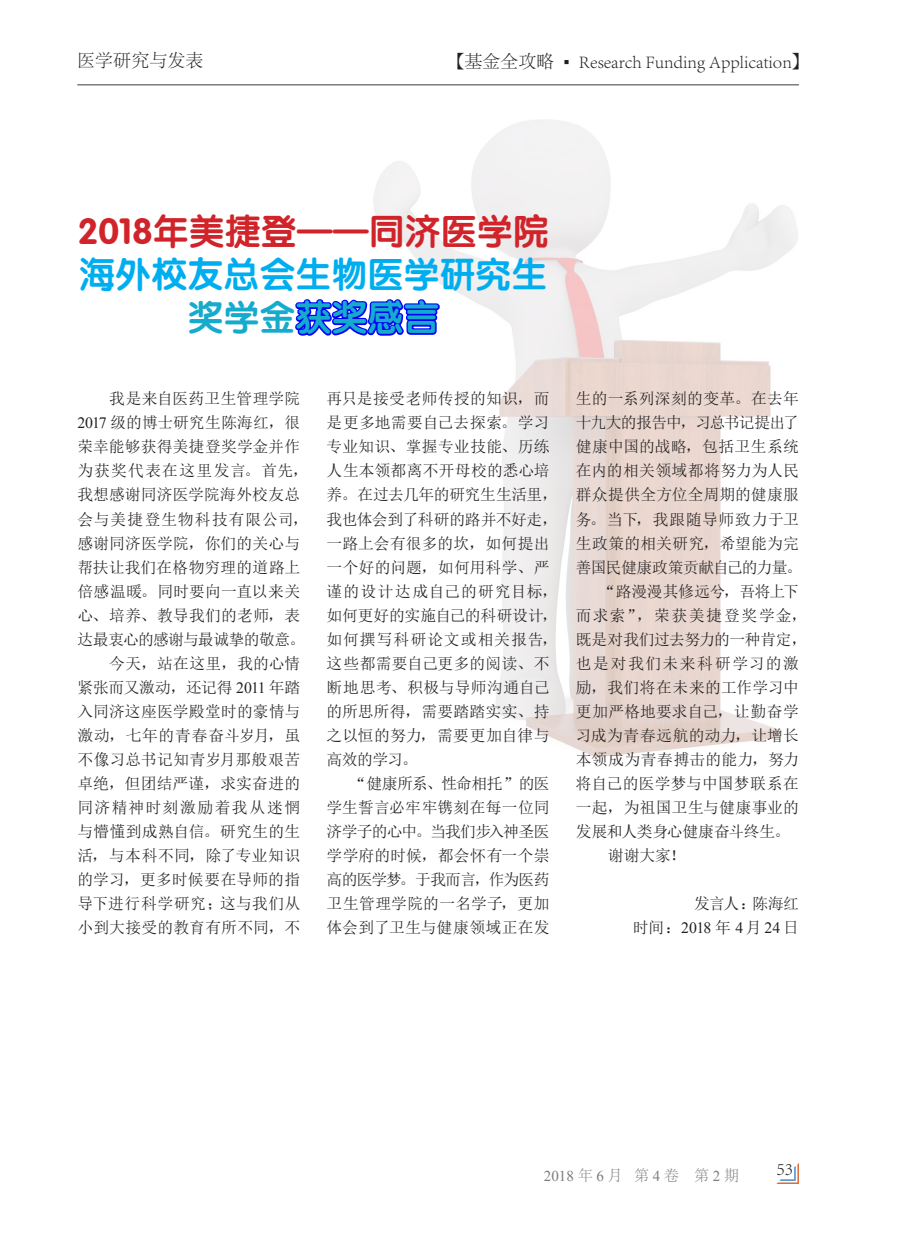
<style>
.page{position:relative;width:919px;height:1238px;background:#fff}
.page>*{position:absolute;margin:0;border:0;box-sizing:border-box;transform-origin:0 0}
.ArticleTitle{font:36px/43.2px "FZY4 JW GB1 0";color:#d1232a;text-align:center}
.CenterFooter2{font:300 18px "Adobe Song Std";color:#231f20}
.Para{font:15.75px/24px "N Sim Sun";letter-spacing:.015em;color:#231f20}
.Para-2{font:15.75px "Times New Roman";letter-spacing:-.02em;color:#231f20}
.t1{font:15px "Times New Roman";color:#7c7c80}
.s1{font-family:"Adobe Fangsong Std";font-weight:400}
.s2{font-family:"Arial Narrow";font-weight:700}
.s3{color:#00aeef}
.s4{color:#16abcd}
.s5{font-family:"Times New Roman"}
.s6{font-family:"N Sim Sun"}
.s7{font-family:"Adobe Song Std";font-weight:300}
</style>
<div class="page">
<hr style="left:77px;top:84px;width:721px;height:1px;background:#7c7c80">
<svg style="left:777px;top:1164px;width:21px;height:19px"></svg>
<img style="left:373px;top:120px;width:425px;height:638px">
<svg style="left:295px;top:294px;width:146px;height:53px"></svg>
<p class="CenterFooter2" style="left:77px;top:51px;width:127px">医学研究与发表</p>
<p class="CenterFooter2" style="left:446px;top:51px;width:365px"><span class="s1">【</span>基金全攻略 <span class="s2">▪</span> Research Funding Application<span class="s1">】</span></p>
<p class="ArticleTitle" style="left:78px;top:210px;width:472px">2018年美捷登——同济医学院<span class="s3">海外校友总会生物医学研究生</span><span class="s4">奖学金获奖感言</span></p>
<p class="Para" style="left:77px;top:386px;width:232px;text-indent:32px">我是来自医药卫生管理学院<br><span class="s5">2017</span> 级的博士研究生陈海红，很荣幸能够获得美捷登奖学金并作为获奖代表在这里发言。首先，我想感谢同济医学院海外校友总会与美捷登生物科技有限公司，感谢同济医学院，你们的关心与帮扶让我们在格物穷理的道路上倍感温暖。同时要向一直以来关心、培养、教导我们的老师，表达最衷心的感谢与最诚挚的敬意。</p>
<p class="Para" style="left:77px;top:651px;width:224px;text-align:justify;text-indent:32px">今天，站在这里，我的心情紧张而又激动，还记得 <span class="s5">2011</span> 年踏入同济这座医学殿堂时的豪情与激动，七年的青春奋斗岁月，虽不像习总书记知青岁月那般艰苦卓绝，但团结严谨，求实奋进的同济精神时刻激励着我从迷惘与懵懂到成熟自信。研究生的生活，与本科不同，除了专业知识的学习，更多时候要在导师的指导下进行科学研究；这与我们从小到大接受的教育有所不同，不</p>
<p class="Para" style="left:326px;top:386px;width:232px">再只是接受老师传授的知识，而是更多地需要自己去探索。学习专业知识、掌握专业技能、历练人生本领都离不开母校的悉心培养。在过去几年的研究生生活里，我也体会到了科研的路并不好走，一路上会有很多的坎，如何提出一个好的问题，如何用科学、严谨的设计达成自己的研究目标，如何更好的实施自己的科研设计，如何撰写科研论文或相关报告，这些都需要自己更多的阅读、不断地思考、积极与导师沟通自己的所思所得，需要踏踏实实、持之以恒的努力，需要更加自律与高效的学习。</p>
<p class="Para" style="left:326px;top:771px;width:224px;text-align:justify;text-indent:24px">“健康所系、性命相托”的医学生誓言必牢牢镌刻在每一位同济学子的心中。当我们步入神圣医学学府的时候，都会怀有一个崇高的医学梦。于我而言，作为医药卫生管理学院的一名学子，更加体会到了卫生与健康领域正在发</p>
<p class="Para" style="left:576px;top:386px;width:227px">生的一系列深刻的变革。在去年十九大的报告中，习总书记提出了健康中国的战略，包括卫生系统在内的相关领域都将努力为人民群众提供全方位全周期的健康服务。当下，我跟随导师致力于卫生政策的相关研究，希望能为完善国民健康政策贡献自己的力量。</p>
<p class="Para" style="left:576px;top:579px;width:232px;text-indent:24px">“路漫漫其修远兮，吾将上下而求索”，荣获美捷登奖学金，既是对我们过去努力的一种肯定，也是对我们未来科研学习的激励，我们将在未来的工作学习中更加严格地要求自己，让勤奋学习成为青春远航的动力，让增长本领成为青春搏击的能力，努力将自己的医学梦与中国梦联系在一起，为祖国卫生与健康事业的发展和人类身心健康奋斗终生。</p>
<p class="Para" style="left:607px;top:843px;width:79px">谢谢大家！</p>
<p class="Para" style="left:694px;top:891px;width:106px">发言人：陈海红</p>
<p class="Para-2" style="left:633px;top:917px;width:167px"><span class="s6">时间：</span>2018 <span class="s6">年</span> 4 <span class="s6">月</span> 24 <span class="s6">日</span></p>
<p class="t1" style="left:544px;top:1165px;width:196px">2018<span class="s7">年</span>6<span class="s7">月 第</span>4<span class="s7">卷 第</span>2<span class="s7">期</span></p>
<p class="CenterFooter2" style="left:776px;top:1158px;width:18px">53</p>
</div>
